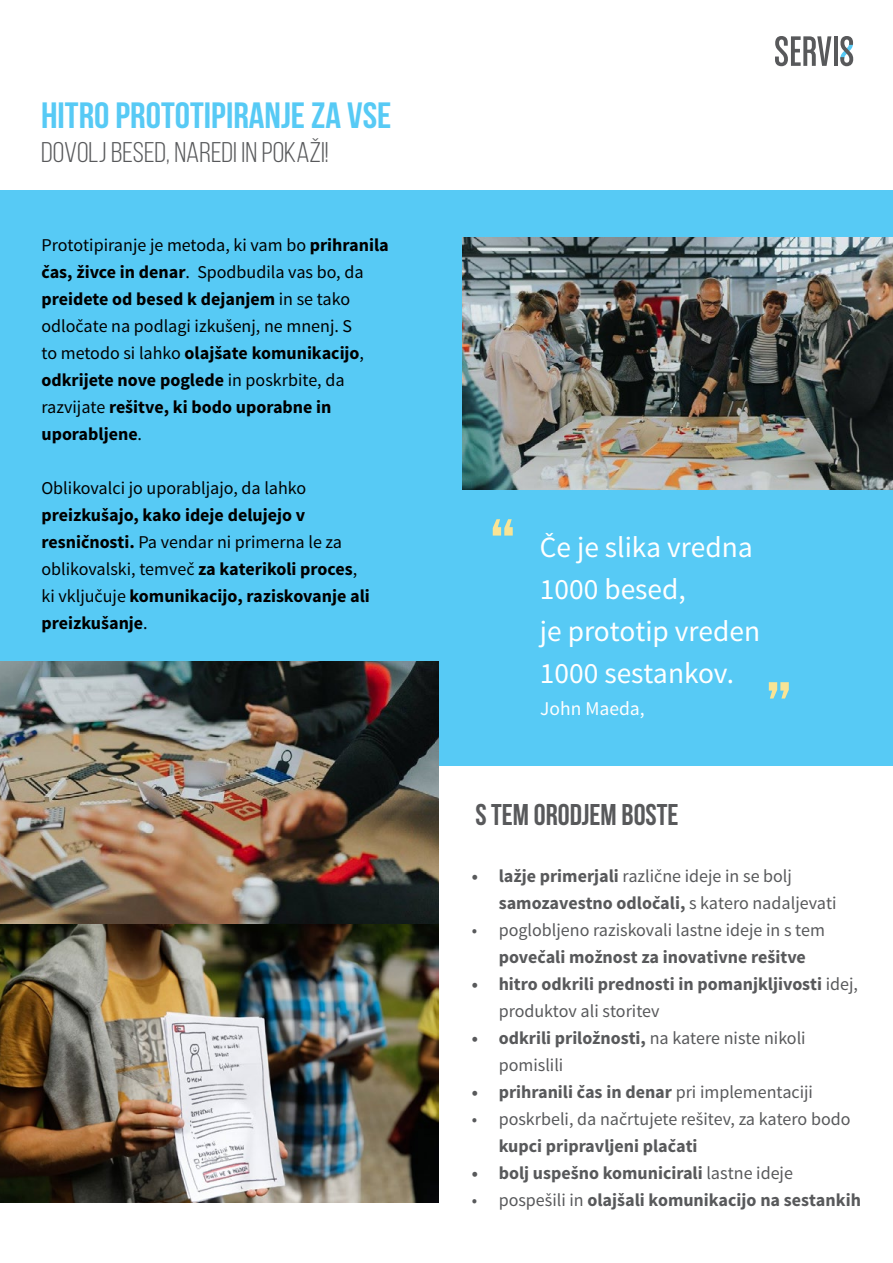
<style>
.page{position:relative;width:893px;height:1263px;background:#fff}
.page>*{position:absolute;margin:0;border:0;box-sizing:border-box;transform-origin:0 0}
.t1{font:700 79.35px "Bebas Neue";color:#f8e495}
.t2{font:700 36.6px "Bebas Neue";color:#57caf5;scale:1.06 1}
.t3{font:700 30px "Bebas Neue";color:#58595b}
.t4{font:29.4px/42px "Source Sans Pro";color:#fff}
.t5{font:28.5px "Bebas Neue";color:#58595b;scale:1.06 1}
.t6{font:19.5px "Source Sans Pro";color:#fff}
.t7{font:18px/27px "Source Sans Pro";color:#000}
.t8{font:700 18px/27px "Source Sans Pro";color:#58595b}
.t9{font:18px/27px "Source Sans Pro";color:#58595b}
.t10{font:700 18px/27px "Source Sans Pro";color:#000}
.s1{font-weight:700}
.s2{font-weight:400}
</style>
<div class="page">
<svg style="left:840px;top:36px;width:13px;height:30px"></svg>
<svg style="left:775px;top:36px;width:56px;height:30px"></svg>
<hr style="left:834px;top:36px;width:3px;height:30px;background:#58595b">
<div style="left:0;top:190px;width:893px;height:576px;background:#57caf5"></div>
<img style="left:463px;top:238px;width:430px;height:251px">
<img style="left:0;top:661px;width:439px;height:264px">
<img style="left:0;top:925px;width:439px;height:277px">
<h2 class="t2" style="left:41px;top:95px;width:332px">HITRO PROTOTIPIRANJE ZA VSE</h2>
<h3 class="t5" style="left:41px;top:137px;width:273px">DOVOLJ BESED, NAREDI IN POKAŽI!</h3>
<p class="t7" style="left:41px;top:232px;width:349px">Prototipiranje je metoda, ki vam bo <span class="s1">prihranila čas, živce in denar</span>. Spodbudila vas bo, da <span class="s1">preidete od besed k dejanjem</span> in se tako odločate na podlagi izkušenj, ne mnenj. S<br>to metodo si lahko <span class="s1">olajšate komunikacijo</span>, <span class="s1">odkrijete nove poglede</span> in poskrbite, da razvijate <span class="s1">rešitve, ki bodo uporabne in uporabljene</span>.</p>
<p class="t7" style="left:41px;top:475px;width:266px">Oblikovalci jo uporabljajo, da lahko</p>
<p class="t10" style="left:41px;top:502px;width:330px">preizkušajo, kako ideje delujejo v resničnosti. <span class="s2">Pa vendar ni primerna le za oblikovalski, temveč</span> za katerikoli proces<span class="s2">, ki vključuje</span> komunikacijo, raziskovanje ali preizkušanje<span class="s2">.</span></p>
<h1 class="t1" style="left:490px;top:504px;width:28px">“</h1>
<h3 class="t4" style="left:540px;top:527px;width:222px">Če je slika vredna<br>1000 besed,<br>je prototip vreden<br>1000 sestankov.</h3>
<p class="t6" style="left:540px;top:697px;width:106px">John Maeda,</p>
<h1 class="t1" style="left:792px;top:714px;width:28px;rotate:-180deg">“</h1>
<h3 class="t3" style="left:475px;top:798px;width:205px">S TEM ORODJEM BOSTE</h3>
<p class="t9" style="left:499px;top:863px;width:339px;text-indent:-27px"><span class="s1">• lažje primerjali</span> različne ideje in se bolj <span class="s1">samozavestno odločali,</span> s katero nadaljevati</p>
<p class="t9" style="left:472px;top:917px;width:355px">• poglobljeno raziskovali lastne ideje in s tem</p>
<p class="t8" style="left:499px;top:944px;width:309px">povečali možnost za inovativne rešitve</p>
<p class="t8" style="left:499px;top:971px;width:361px;text-indent:-27px">• hitro odkrili prednosti in pomanjkljivosti <span class="s2">idej, produktov ali storitev</span></p>
<p class="t9" style="left:499px;top:1025px;width:308px;text-indent:-27px"><span class="s1">• odkrili priložnosti,</span> na katere niste nikoli pomislili</p>
<p class="t8" style="left:472px;top:1079px;width:343px">• prihranili čas in denar <span class="s2">pri implementaciji</span></p>
<p class="t9" style="left:472px;top:1106px;width:380px">• poskrbeli, da načrtujete rešitev, za katero bodo</p>
<p class="t8" style="left:499px;top:1133px;width:200px">kupci pripravljeni plačati</p>
<p class="t8" style="left:472px;top:1160px;width:323px">• bolj uspešno komunicirali <span class="s2">lastne ideje</span></p>
<p class="t8" style="left:472px;top:1187px;width:391px"><span class="s2">• pospešili in</span> olajšali komunikacijo na sestankih</p>
</div>
